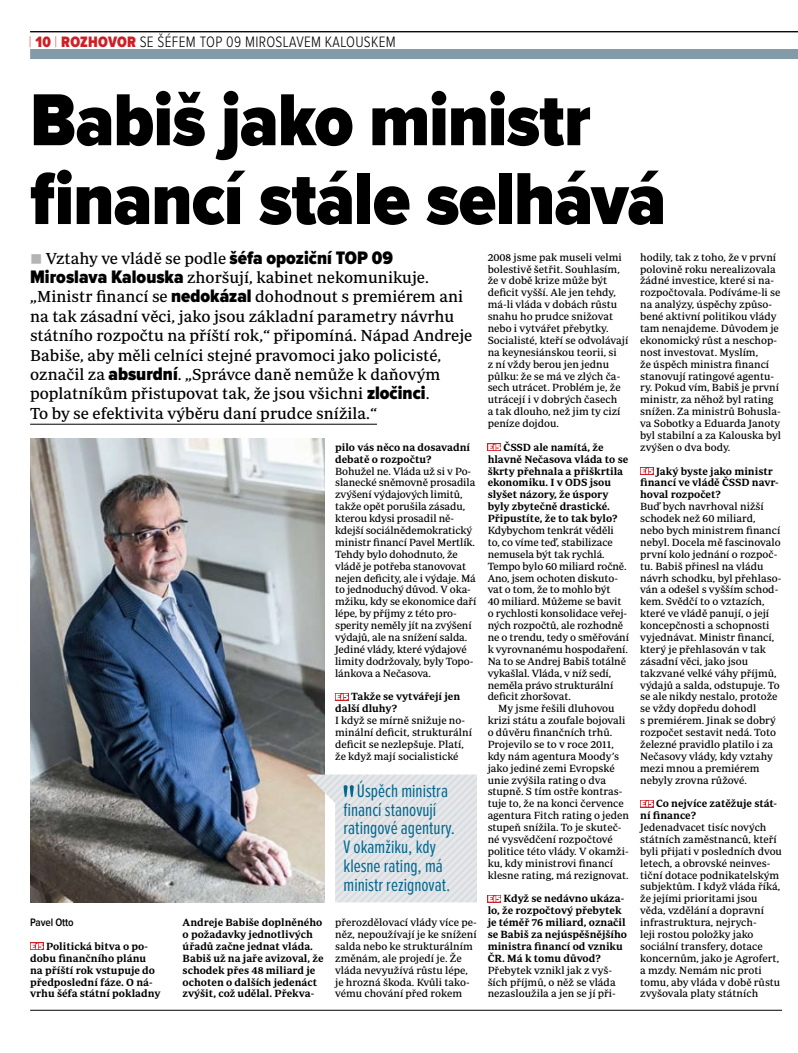
<style>
.page{position:relative;width:798px;height:1053px;background:#fff}
.page>*{position:absolute;margin:0;border:0;box-sizing:border-box;transform-origin:0 0}
.t1{font:900 76.25px/78.8px "Proxima Nova Cond";letter-spacing:-.01em;color:#000}
.t2{font:18.75px/18.8px "Proxima Nova Ex Cn";color:#006890}
.t3{font:16.25px/19.4px "Periodico Text";color:#000}
.t4{font:300 15.62px "Proxima Nova Cond";letter-spacing:.02em;color:#000;scale:.96 1}
.t5{font:600 11.25px "Proxima Nova Cond";letter-spacing:-.01em;color:#000}
.t6{font:10.62px/11.9px "Periodico Text";color:#000}
.t7{font:600 10.62px/11.9px "Periodico Text";color:#000}
.s1{font-weight:100;color:#cf1f26}
.s2{font-weight:900;color:#cf1f26}
.s3{color:#b2b4b6}
.s4{font-family:"Proxima Nova Cond";font-weight:900;font-size:18.75px}
.s5{font-weight:400}
.s6{font-weight:600}
</style>
<div class="page">
<hr style="left:30px;top:424px;width:347px;height:1px;background:#000">
<hr style="left:30px;top:31px;width:767px;height:1px;background:#000">
<hr style="left:30px;top:1009px;width:751px;height:1px;background:#000">
<svg style="left:30px;top:942px;width:14px;height:7px"></svg>
<svg style="left:335px;top:693px;width:13px;height:7px"></svg>
<img style="left:30px;top:439px;width:294px;height:463px">
<svg style="left:487px;top:443px;width:14px;height:8px"></svg>
<svg style="left:487px;top:895px;width:14px;height:7px"></svg>
<svg style="left:640px;top:467px;width:13px;height:7px"></svg>
<svg style="left:640px;top:800px;width:13px;height:7px"></svg>
<svg style="left:306px;top:774px;width:171px;height:128px;background:#dfe1e2"></svg>
<div style="left:30px;top:49px;width:767px;height:10px;background:#849aa6"></div>
<p class="t4" style="left:29px;top:35px;width:383px"><span class="s1">|</span> <span class="s2">10</span> <span class="s1">|</span> <span class="s2">ROZHOVOR</span> SE ŠÉFEM TOP 09 MIROSLAVEM KALOUSKEM</p>
<p class="t1" style="left:30px;top:84px;width:637px">Babiš jako ministr financí stále selhává</p>
<p class="t3" style="left:30px;top:248px;width:443px"><span class="s3">■</span> Vztahy ve vládě se podle <span class="s4">šéfa opoziční TOP 09<br>Miroslava Kalouska</span> zhoršují, kabinet nekomunikuje. „Ministr financí se <span class="s4">nedokázal</span> dohodnout s premiérem ani na tak zásadní věci, jako jsou základní parametry návrhu státního rozpočtu na příští rok,“ připomíná. Nápad Andreje Babiše, aby měli celníci stejné pravomoci jako policisté, označil za <span class="s4">absurdní</span>. „Správce daně nemůže k daňovým poplatníkům přistupovat tak, že jsou všichni <span class="s4">zločinci</span>.<br>To by se efektivita výběru daní prudce snížila.“</p>
<p class="t6" style="left:487px;top:251px;width:142px">2008 jsme pak museli velmi bolestivě šetřit. Souhlasím, že v době krize může být deficit vyšší. Ale jen tehdy, má-li vláda v dobách růstu snahu ho prudce snižovat nebo i vytvářet přebytky.<br>Socialisté, kteří se odvolávají na keynesiánskou teorii, si<br>z ní vždy berou jen jednu půlku: že se má ve zlých ča&shy;sech utrácet. Problém je, že utrácejí i v dobrých časech<br>a tak dlouho, než jim ty cizí peníze dojdou.</p>
<p class="t7" style="left:503px;top:441px;width:101px">ČSSD ale namítá, že</p>
<p class="t7" style="left:487px;top:453px;width:142px">hlavně Nečasova vláda to se</p>
<p class="t7" style="left:487px;top:464px;width:137px">škrty přehnala a přiškrtila</p>
<p class="t7" style="left:487px;top:476px;width:125px">ekonomiku. I v ODS jsou</p>
<p class="t7" style="left:487px;top:488px;width:122px">slyšet názory, že úspory</p>
<p class="t7" style="left:487px;top:500px;width:124px">byly zbytečně drastické.</p>
<p class="t7" style="left:487px;top:512px;width:131px">Připustíte, že to tak bylo?</p>
<p class="t6" style="left:487px;top:524px;width:128px">Kdybychom tenkrát věděli</p>
<p class="t6" style="left:487px;top:536px;width:127px">to, co víme teď, stabilizace</p>
<p class="t6" style="left:487px;top:548px;width:119px">nemusela být tak rychlá.</p>
<p class="t6" style="left:487px;top:560px;width:140px">Tempo bylo 60 miliard ročně.</p>
<p class="t6" style="left:487px;top:571px;width:132px">Ano, jsem ochoten diskuto-</p>
<p class="t6" style="left:487px;top:583px;width:124px">vat o tom, že to mohlo být</p>
<p class="t6" style="left:487px;top:595px;width:135px">40 miliard. Můžeme se bavit</p>
<p class="t6" style="left:487px;top:607px;width:141px">o rychlosti konsolidace veřej-</p>
<p class="t6" style="left:487px;top:619px;width:137px">ných rozpočtů, ale rozhodně</p>
<p class="t6" style="left:487px;top:631px;width:143px">ne o trendu, tedy o směřování</p>
<p class="t6" style="left:487px;top:643px;width:142px">k vyrovnanému hospodaření.</p>
<p class="t6" style="left:487px;top:655px;width:140px">Na to se Andrej Babiš totálně</p>
<p class="t6" style="left:487px;top:666px;width:125px">vykašlal. Vláda, v níž sedí,</p>
<p class="t6" style="left:487px;top:678px;width:127px">neměla právo strukturální</p>
<p class="t6" style="left:487px;top:690px;width:85px">deficit zhoršovat.</p>
<p class="t6" style="left:498px;top:702px;width:118px">My jsme řešili dluhovou</p>
<p class="t6" style="left:487px;top:714px;width:139px">krizi státu a zoufale bojovali</p>
<p class="t6" style="left:487px;top:726px;width:126px">o důvěru finančních trhů.</p>
<p class="t6" style="left:487px;top:738px;width:128px">Projevilo se to v roce 2011,</p>
<p class="t6" style="left:487px;top:750px;width:133px">kdy nám agentura Moody’s</p>
<p class="t6" style="left:487px;top:761px;width:128px">jako jediné zemi Evropské</p>
<p class="t6" style="left:487px;top:773px;width:120px">unie zvýšila rating o dva</p>
<p class="t6" style="left:487px;top:785px;width:136px">stupně. S tím ostře kontras-</p>
<p class="t6" style="left:487px;top:797px;width:138px">tuje to, že na konci července</p>
<p class="t6" style="left:487px;top:809px;width:143px">agentura Fitch rating o jeden</p>
<p class="t6" style="left:487px;top:821px;width:135px">stupeň snížila. To je skuteč-</p>
<p class="t6" style="left:487px;top:833px;width:126px">né vysvědčení rozpočtové</p>
<p class="t6" style="left:487px;top:845px;width:142px">politice této vlády. V okamži-</p>
<p class="t6" style="left:487px;top:857px;width:127px">ku, kdy ministrovi financí</p>
<p class="t6" style="left:487px;top:868px;width:142px">klesne rating, má rezignovat.</p>
<p class="t7" style="left:487px;top:892px;width:141px;text-indent:16px">Když se nedávno ukáza&shy;lo, že rozpočtový přebytek je téměř 76 miliard, označil se Babiš za nejúspěšnějšího ministra financí od vzniku<br>ČR. Má k tomu důvod?<br><span class="s5">Přebytek vznikl jak z vyš&shy;ších příjmů, o něž se vláda nezasloužila a jen se jí při-</span></p>
<p class="t6" style="left:640px;top:251px;width:142px">hodily, tak z toho, že v první polovině roku nerealizovala žádné investice, které si na&shy;rozpočtovala. Podíváme-li se na analýzy, úspěchy způso&shy;bené aktivní politikou vlády tam nenajdeme. Důvodem je ekonomický růst a neschop&shy;nost investovat. Myslím,<br>že úspěch ministra financí stanovují ratingové agentu&shy;ry. Pokud vím, Babiš je první ministr, za něhož byl rating snížen. Za ministrů Bohusla&shy;va Sobotky a Eduarda Janoty byl stabilní a za Kalouska byl zvýšen o dva body.</p>
<p class="t6" style="left:640px;top:464px;width:143px;text-indent:16px"><span class="s6">Jaký byste jako ministr financí ve vládě ČSSD navr&shy;hoval rozpočet?<br></span>Buď bych navrhoval nižší schodek než 60 miliard, nebo bych ministrem financí nebyl. Docela mě fascinovalo první kolo jednání o rozpoč&shy;tu. Babiš přinesl na vládu návrh schodku, byl přehlaso&shy;ván a odešel s vyšším schod&shy;kem. Svědčí to o vztazích, které ve vládě panují, o její koncepčnosti a schopnosti vyjednávat. Ministr financí, který je přehlasován v tak zásadní věci, jako jsou takzvané velké váhy příjmů, výdajů a salda, odstupuje. To se ale nikdy nestalo, protože se vždy dopředu dohodl<br>s premiérem. Jinak se dobrý rozpočet sestavit nedá. Toto železné pravidlo platilo i za<br>Nečasovy vlády, kdy vztahy mezi mnou a premiérem nebyly zrovna růžové.</p>
<p class="t6" style="left:640px;top:797px;width:143px;text-indent:16px"><span class="s6">Co nejvíce zatěžuje stát&shy;ní finance?<br></span>Jedenadvacet tisíc nových státních zaměstnanců, kteří byli přijati v posledních dvou letech, a obrovské neinves&shy;tiční dotace podnikatelským subjektům. I když vláda říká, že jejími prioritami jsou věda, vzdělání a dopravní infrastruktura, nejrych-<br>leji rostou položky jako sociální transfery, dotace koncernům, jako je Agrofert, a mzdy. Nemám nic proti tomu, aby vláda v době růstu zvyšovala platy státních</p>
<p class="t6" style="left:335px;top:441px;width:143px"><span class="s6">pilo vás něco na dosavadní debatě o rozpočtu?<br></span>Bohužel ne. Vláda už si v Po&shy;slanecké sněmovně prosadila zvýšení výdajových limitů, takže opět porušila zásadu, kterou kdysi prosadil ně&shy;kdejší sociálnědemokratický ministr financí Pavel Mertlík.<br>Tehdy bylo dohodnuto, že vládě je potřeba stanovovat nejen deficity, ale i výdaje. Má to jednoduchý důvod. V oka&shy;mžiku, kdy se ekonomice daří lépe, by příjmy z této pro&shy;sperity neměly jít na zvýšení výdajů, ale na snížení salda.<br>Jediné vlády, které výdajové limity dodržovaly, byly Topo&shy;lánkova a Nečasova.</p>
<p class="t6" style="left:335px;top:690px;width:138px;text-indent:16px"><span class="s6">Takže se vytvářejí jen další dluhy?<br></span>I když se mírně snižuje no&shy;minální deficit, strukturální deficit se nezlepšuje. Platí, že když mají socialistické</p>
<p class="t2" style="left:343px;top:782px;width:113px;text-indent:13px">Úspěch ministra financí stanovují ratingové agentury.<br>V okamžiku, kdy klesne rating, má ministr rezignovat.</p>
<p class="t7" style="left:182px;top:916px;width:142px">Andreje Babiše doplněného o požadavky jednotlivých úřadů začne jednat vláda.<br>Babiš už na jaře avizoval, že schodek přes 48 miliard je ochoten o dalších jedenáct zvýšit, což udělal. Překva-</p>
<p class="t6" style="left:335px;top:916px;width:143px">přerozdělovací vlády více pe&shy;něz, nepoužívají je ke snížení salda nebo ke strukturálním změnám, ale projedí je. Že vláda nevyužívá růstu lépe, je hrozná škoda. Kvůli tako&shy;vému chování před rokem</p>
<p class="t5" style="left:30px;top:917px;width:45px">Pavel Otto</p>
<p class="t7" style="left:30px;top:939px;width:132px;text-indent:16px">Politická bitva o po&shy;dobu finančního plánu na příští rok vstupuje do předposlední fáze. O ná&shy;vrhu šéfa státní pokladny</p>
</div>
